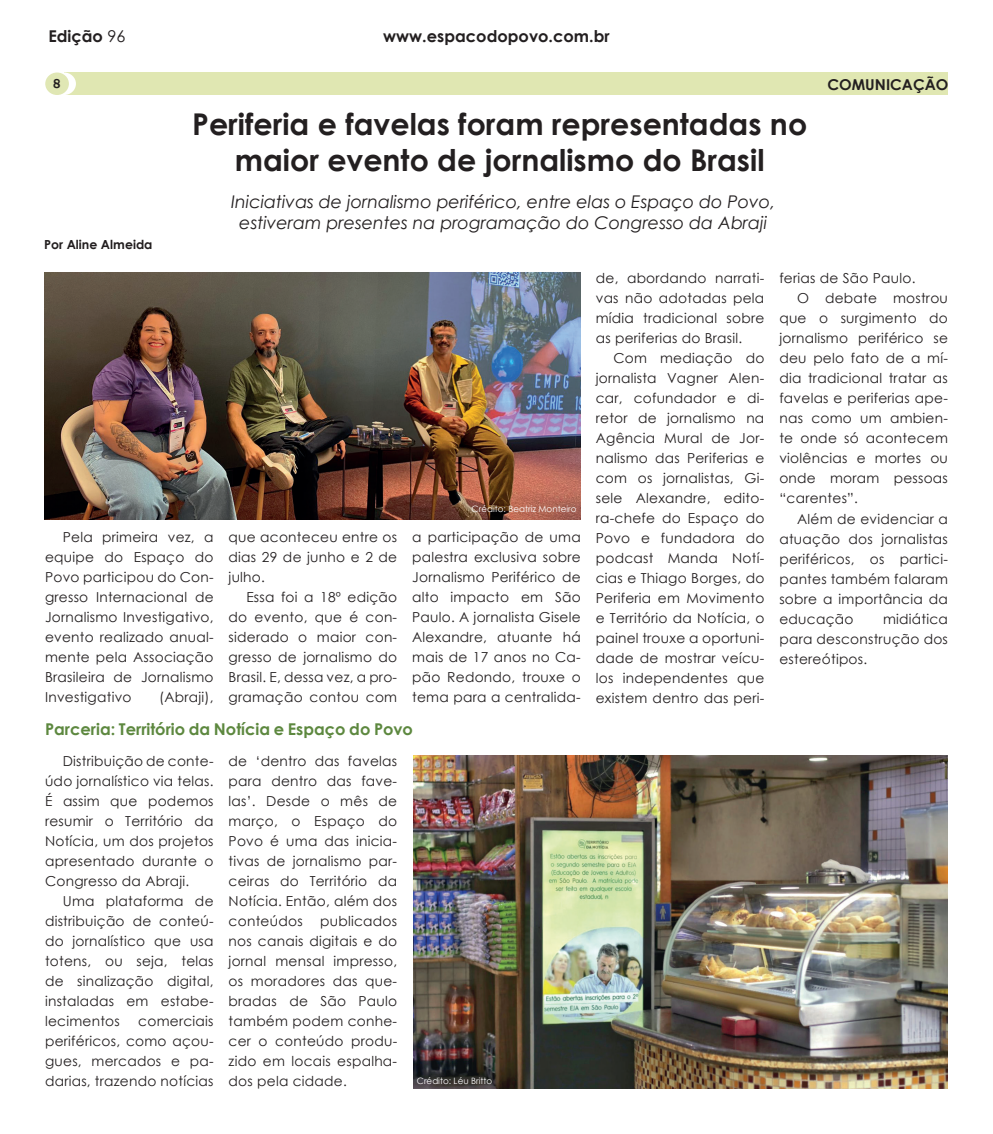
<style>
.page{position:relative;width:993px;height:1134px;background:#fff}
.page>*{position:absolute;margin:0;border:0;box-sizing:border-box;transform-origin:0 0}
.t1{font:700 30px/36px "Century Gothic";color:#231f20;text-align:center}
.t2{font:italic 17.5px/21px "Century Gothic";color:#231f20;text-align:center}
.t3{font:700 16.25px "Century Gothic";color:#5d883f}
.t4{font:700 16.25px "Century Gothic";color:#231f20}
.t5{font:700 15px "Century Gothic";color:#231f20}
.t6{font:15px "Berlin Sans FB";color:#231f20}
.t7{font:13.75px/20px "Century Gothic";letter-spacing:.02em;color:#231f20;text-align:justify}
.t8{font:700 12.5px "Century Gothic";color:#231f20}
.t9{font:8.75px "Century Gothic";color:#fff}
.s1{font-weight:400}
</style>
<div class="page">
<div style="left:64px;top:72px;width:883px;height:23px;background:#e0e7b2"></div>
<div style="left:52px;top:73px;width:24px;height:22px;background:#fff;border-radius:50%"></div>
<div style="left:45px;top:73px;width:24px;height:22px;background:#e0e7b4;border-radius:50%"></div>
<img style="left:44px;top:273px;width:536px;height:246px">
<img style="left:413px;top:755px;width:534px;height:334px">
<p class="t4" style="left:48px;top:23px;width:79px">Edição <span class="s1">96</span></p>
<p class="t4" style="left:383px;top:23px;width:228px">www.espacodopovo.com.br</p>
<p class="t6" style="left:54px;top:74px;width:8px">8</p>
<p class="t5" style="left:827px;top:73px;width:122px">COMUNICAÇÃO</p>
<p class="t8" style="left:44px;top:235px;width:110px">Por Aline Almeida</p>
<h1 class="t1" style="left:192px;top:105px;width:616px">Periferia e favelas foram representadas no maior evento de jornalismo do Brasil</h1>
<p class="t2" style="left:231px;top:191px;width:545px">Iniciativas de jornalismo periférico, entre elas o Espaço do Povo, estiveram presentes na programação do Congresso da Abraji</p>
<p class="t7" style="left:45px;top:527px;width:170px;text-indent:18px">Pela primeira vez, a equipe do Espaço do Povo participou do Con&shy;gresso Internacional de Jornalismo Investigativo, evento realizado anual&shy;mente pela Associação Brasileira de Jornalismo Investigativo</p>
<p class="t7" style="left:159px;top:687px;width:56px">(Abraji),</p>
<p class="t7" style="left:228px;top:527px;width:170px">que aconteceu entre os dias 29 de junho e 2 de julho.</p>
<p class="t7" style="left:228px;top:587px;width:170px;text-indent:18px">Essa foi a 18º edição do evento, que é con&shy;siderado o maior con&shy;gresso de jornalismo do Brasil. E, dessa vez, a pro&shy;gramação contou com</p>
<p class="t9" style="left:471px;top:503px;width:106px">Crédito: Beatriz Monteiro</p>
<p class="t7" style="left:412px;top:527px;width:170px">a participação de uma palestra exclusiva sobre Jornalismo Periférico de alto impacto em São Paulo. A jornalista Gisele Alexandre, atuante há mais de 17 anos no Ca&shy;pão Redondo, trouxe o tema para a centralida-</p>
<p class="t3" style="left:45px;top:717px;width:369px">Parceria: Território da Notícia e Espaço do Povo</p>
<p class="t7" style="left:228px;top:750px;width:170px">de ‘dentro das favelas para dentro das fave&shy;las’. Desde o mês de março, o Espaço do Povo é uma das inicia&shy;tivas de jornalismo par&shy;ceiras do Território da Notícia. Então, além dos conteúdos</p>
<p class="t7" style="left:45px;top:750px;width:170px;text-indent:18px">Distribuição de conte&shy;údo jornalístico via telas.<br>É assim que podemos resumir o Território da Notícia, um dos projetos apresentado durante o Congresso da Abraji.</p>
<p class="t7" style="left:45px;top:890px;width:170px;text-indent:18px">Uma plataforma de distribuição de conteú&shy;do jornalístico que usa totens, ou seja, telas de sinalização digital, instaladas em estabe&shy;lecimentos</p>
<p class="t7" style="left:228px;top:910px;width:170px;text-indent:92px">publicados nos canais digitais e do jornal mensal impresso, os moradores das que&shy;bradas de São Paulo também podem conhe&shy;cer o conteúdo produ&shy;zido em locais espalha&shy;dos pela cidade.</p>
<p class="t7" style="left:45px;top:1010px;width:170px;text-indent:93px">comerciais periféricos, como açou&shy;gues, mercados e pa&shy;darias, trazendo notícias</p>
<p class="t9" style="left:417px;top:1074px;width:77px">Crédito: Léu Britto</p>
<p class="t7" style="left:595px;top:268px;width:170px">de, abordando narrati&shy;vas não adotadas pela mídia tradicional sobre as periferias do Brasil.</p>
<p class="t7" style="left:595px;top:348px;width:170px;text-indent:18px">Com mediação do jornalista Vagner Alen&shy;car, cofundador e di&shy;retor de jornalismo na Agência Mural de Jor&shy;nalismo das Periferias e com os jornalistas, Gi&shy;sele Alexandre, edito&shy;ra-chefe do Espaço do Povo e fundadora do podcast Manda Notí&shy;cias e Thiago Borges, do Periferia em Movimento e Território da Notícia, o painel trouxe a oportuni&shy;dade de mostrar veícu&shy;los independentes que existem dentro das peri-</p>
<p class="t7" style="left:779px;top:268px;width:138px">ferias de São Paulo.</p>
<p class="t7" style="left:796px;top:288px;width:152px">O debate mostrou</p>
<p class="t7" style="left:779px;top:308px;width:170px">que o surgimento do</p>
<p class="t7" style="left:779px;top:328px;width:170px">jornalismo periférico se</p>
<p class="t7" style="left:779px;top:348px;width:170px">deu pelo fato de a mí-</p>
<p class="t7" style="left:779px;top:368px;width:170px">dia tradicional tratar as</p>
<p class="t7" style="left:779px;top:388px;width:170px">favelas e periferias ape-</p>
<p class="t7" style="left:779px;top:408px;width:170px">nas como um ambien-</p>
<p class="t7" style="left:779px;top:428px;width:170px">te onde só acontecem</p>
<p class="t7" style="left:779px;top:448px;width:170px">violências e mortes ou</p>
<p class="t7" style="left:779px;top:468px;width:170px">onde moram pessoas</p>
<p class="t7" style="left:779px;top:488px;width:80px">“carentes”.</p>
<p class="t7" style="left:796px;top:508px;width:152px">Além de evidenciar a</p>
<p class="t7" style="left:779px;top:528px;width:170px">atuação dos jornalistas</p>
<p class="t7" style="left:779px;top:548px;width:170px">periféricos, os partici-</p>
<p class="t7" style="left:779px;top:568px;width:170px">pantes também falaram</p>
<p class="t7" style="left:779px;top:588px;width:170px">sobre a importância da</p>
<p class="t7" style="left:779px;top:608px;width:76px">educação</p>
<p class="t7" style="left:779px;top:608px;width:170px;text-indent:104px">midiática para desconstrução dos estereótipos.</p>
</div>
